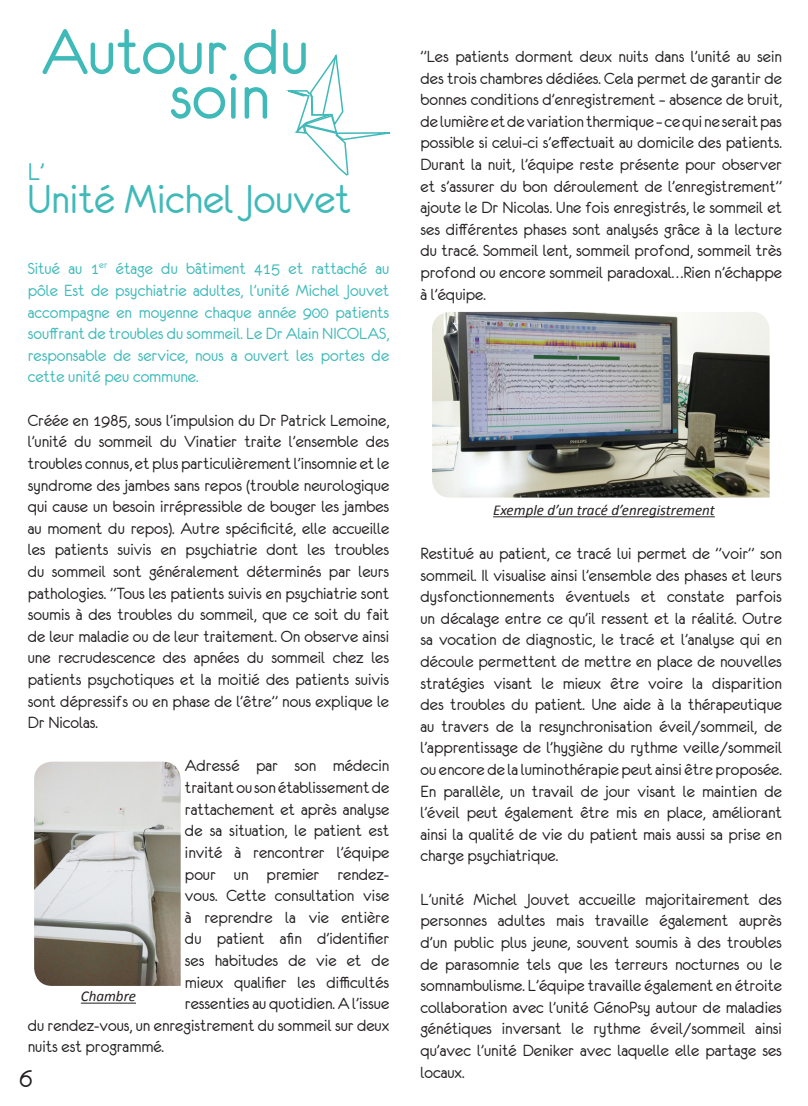
<style>
.page{position:relative;width:808px;height:1106px;background:#fff}
.page>*{position:absolute;margin:0;border:0;box-sizing:border-box;transform-origin:0 0}
.t1{font:72px "Eurofurenceregular";color:#40b9b9}
.t2{font:45px "Eurofurenceregular";color:#40b9b9}
.t3{font:27px "Eurofurenceregular";color:#40b9b9}
.t4{font:27px "Eurofurenceregular";color:#231f20}
.t5{font:18px/21.6px "Eurofurenceregular";color:#231f20;text-align:justify}
.t6{font:18px/21.6px "Eurofurenceregular";color:#40b9b9;text-align:justify}
.t7{font:italic 15px "Calibri";color:#231f20}
</style>
<div class="page">
<svg style="left:286px;top:54px;width:105px;height:122px"></svg>
<img style="left:34px;top:761px;width:147px;height:224px">
<img style="left:432px;top:312px;width:338px;height:185px">
<hr style="left:81px;top:1002px;width:55px;height:1px;background:#231f20">
<hr style="left:493px;top:516px;width:222px;height:1px;background:#231f20">
<p class="t1" style="left:41px;top:16px;width:269px">Autour du</p>
<p class="t1" style="left:169px;top:60px;width:102px">soin</p>
<p class="t3" style="left:28px;top:158px;width:18px">L’</p>
<p class="t2" style="left:28px;top:177px;width:325px">Unité Michel Jouvet</p>
<p class="t6" style="left:28px;top:258px;width:363px">Situé au 1<sup>er</sup> étage du bâtiment 415 et rattaché au pôle Est de psychiatrie adultes, l’unité Michel Jouvet accompagne en moyenne chaque année 900 patients souffrant de troubles du sommeil. Le Dr Alain NICOLAS, responsable de service, nous a ouvert les portes de cette unité peu commune.</p>
<p class="t5" style="left:28px;top:409px;width:363px">Créée en 1985, sous l’impulsion du Dr Patrick Lemoine, l’unité du sommeil du Vinatier traite l’ensemble des troubles connus, et plus particulièrement l’insomnie et le syndrome des jambes sans repos (trouble neurologique qui cause un besoin irrépressible de bouger les jambes au moment du repos). Autre spécificité, elle accueille les patients suivis en psychiatrie dont les troubles du sommeil sont généralement déterminés par leurs pathologies. ”Tous les patients suivis en psychiatrie sont soumis à des troubles du sommeil, que ce soit du fait de leur maladie ou de leur traitement. On observe ainsi une recrudescence des apnées du sommeil chez les patients psychotiques et la moitié des patients suivis sont dépressifs ou en phase de l’être” nous explique le Dr Nicolas.</p>
<p class="t5" style="left:185px;top:755px;width:206px">Adressé par son médecin</p>
<p class="t5" style="left:185px;top:776px;width:206px">traitant ou son établissement de</p>
<p class="t5" style="left:185px;top:798px;width:206px">rattachement et après analyse</p>
<p class="t5" style="left:185px;top:820px;width:206px">de sa situation, le patient est</p>
<p class="t5" style="left:185px;top:841px;width:206px">invité à rencontrer l’équipe</p>
<p class="t5" style="left:185px;top:863px;width:206px">pour un premier rendez-</p>
<p class="t5" style="left:185px;top:884px;width:206px">vous. Cette consultation vise</p>
<p class="t5" style="left:185px;top:906px;width:206px">à reprendre la vie entière</p>
<p class="t5" style="left:185px;top:928px;width:206px">du patient afin d’identifier</p>
<p class="t5" style="left:185px;top:949px;width:206px">ses habitudes de vie et de</p>
<p class="t5" style="left:185px;top:971px;width:206px">mieux qualifier les difficultés</p>
<p class="t5" style="left:185px;top:992px;width:206px">ressenties au quotidien. A l’issue</p>
<p class="t5" style="left:28px;top:1014px;width:363px">du rendez-vous, un enregistrement du sommeil sur deux</p>
<p class="t5" style="left:28px;top:1036px;width:138px">nuits est programmé.</p>
<p class="t7" style="left:81px;top:986px;width:57px">Chambre</p>
<h3 class="t4" style="left:20px;top:1064px;width:14px">6</h3>
<p class="t5" style="left:420px;top:45px;width:363px">”Les patients dorment deux nuits dans l’unité au sein des trois chambres dédiées. Cela permet de garantir de bonnes conditions d’enregistrement – absence de bruit, de lumière et de variation thermique – ce qui ne serait pas possible si celui-ci s’effectuait au domicile des patients.<br>Durant la nuit, l’équipe reste présente pour observer et s’assurer du bon déroulement de l’enregistrement” ajoute le Dr Nicolas. Une fois enregistrés, le sommeil et ses différentes phases sont analysés grâce à la lecture du tracé. Sommeil lent, sommeil profond, sommeil très profond ou encore sommeil paradoxal…Rien n’échappe à l’équipe.</p>
<p class="t7" style="left:493px;top:500px;width:223px">Exemple d’un tracé d’enregistrement</p>
<p class="t5" style="left:420px;top:542px;width:363px">Restitué au patient, ce tracé lui permet de ”voir” son sommeil. Il visualise ainsi l’ensemble des phases et leurs dysfonctionnements éventuels et constate parfois un décalage entre ce qu’il ressent et la réalité. Outre sa vocation de diagnostic, le tracé et l’analyse qui en découle permettent de mettre en place de nouvelles stratégies visant le mieux être voire la disparition des troubles du patient. Une aide à la thérapeutique au travers de la resynchronisation éveil/sommeil, de l’apprentissage de l’hygiène du rythme veille/sommeil ou encore de la luminothérapie peut ainsi être proposée.<br>En parallèle, un travail de jour visant le maintien de l’éveil peut également être mis en place, améliorant ainsi la qualité de vie du patient mais aussi sa prise en charge psychiatrique.</p>
<p class="t5" style="left:420px;top:888px;width:363px">L’unité Michel Jouvet accueille majoritairement des personnes adultes mais travaille également auprès d’un public plus jeune, souvent soumis à des troubles de parasomnie tels que les terreurs nocturnes ou le somnambulisme. L’équipe travaille également en étroite collaboration avec l’unité GénoPsy autour de maladies génétiques inversant le rythme éveil/sommeil ainsi qu’avec l’unité Deniker avec laquelle elle partage ses locaux.</p>
</div>
